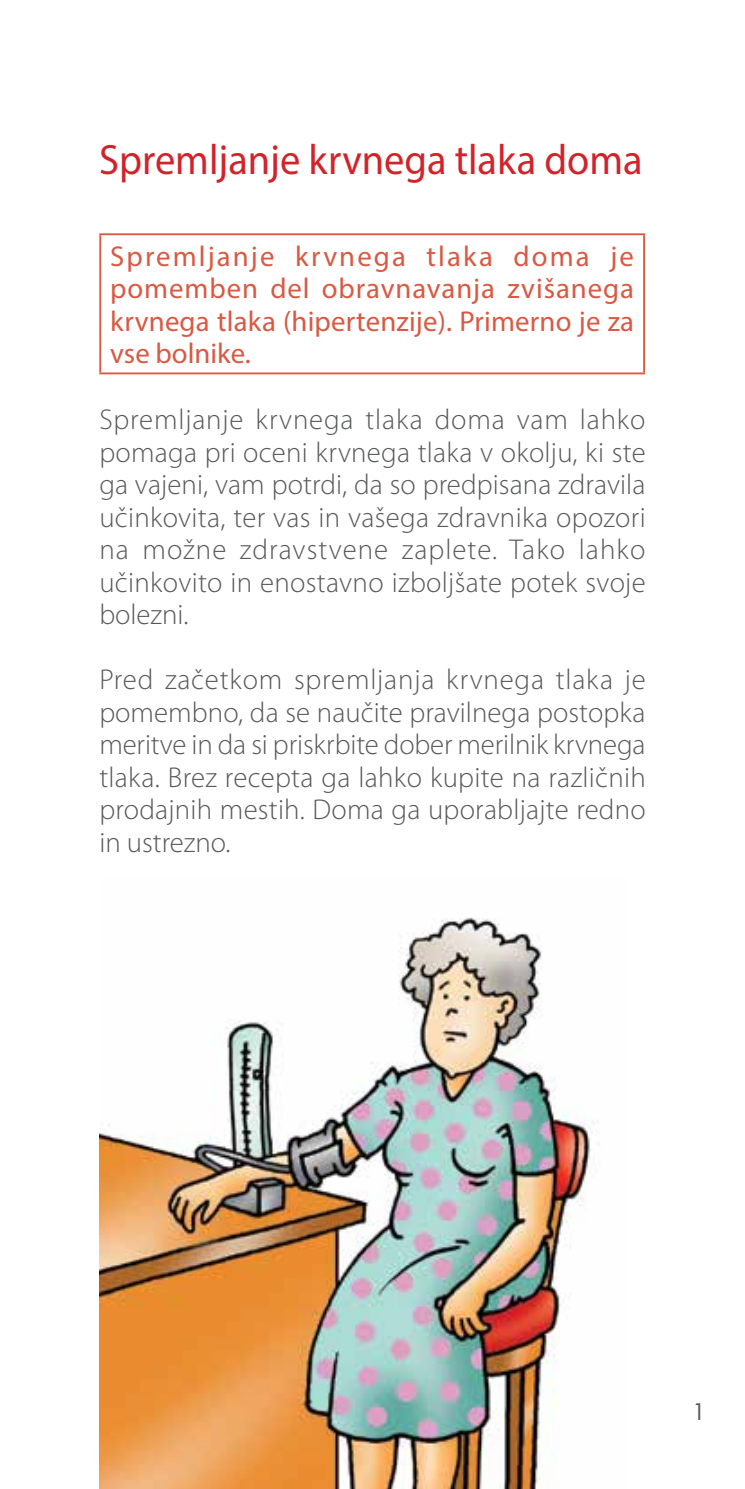
<style>
.page{position:relative;width:745px;height:1489px;background:#fff}
.page>*{position:absolute;margin:0;border:0;box-sizing:border-box;transform-origin:0 0}
.t1{font:42.5px "Myriad Pro";color:#d2232a;scale:.95 1}
.t2{font:300 28.75px/32.5px "Myriad Pro";letter-spacing:.01em;color:#58595b;text-align:justify}
.t3{font:28.75px/32.5px "Myriad Pro";letter-spacing:.005em;color:#d95943;text-align:justify}
.t4{font:25px "Futura TEE";color:#58595b}
</style>
<div class="page">
<img style="left:99px;top:917px;width:499px;height:571px">
<hr style="left:99px;top:233px;width:545px;height:2px;background:#d95943">
<hr style="left:99px;top:235px;width:2px;height:137px;background:#d95943">
<hr style="left:642px;top:235px;width:2px;height:137px;background:#d95943">
<hr style="left:99px;top:372px;width:545px;height:2px;background:#d95943">
<h1 class="t1" style="left:99px;top:133px;width:573px">Spremljanje krvnega tlaka doma</h1>
<p class="t3" style="left:110px;top:239px;width:525px">Spremljanje krvnega tlaka doma je pomemben del obravnavanja zvišanega krvnega tlaka (hipertenzije). Primerno je za vse bolnike.</p>
<p class="t2" style="left:99px;top:403px;width:547px">Spremljanje krvnega tlaka doma vam lahko pomaga pri oceni krvnega tlaka v okolju, ki ste ga vajeni, vam potrdi, da so predpisana zdravila učinkovita, ter vas in vašega zdravnika opozori na možne zdravstvene zaplete. Tako lahko učinkovito in enostavno izboljšate potek svoje bolezni.</p>
<p class="t2" style="left:99px;top:663px;width:547px">Pred začetkom spremljanja krvnega tlaka je pomembno, da se naučite pravilnega postopka meritve in da si priskrbite dober merilnik krvnega tlaka. Brez recepta ga lahko kupite na različnih prodajnih mestih. Doma ga uporabljajte redno in ustrezno.</p>
<p class="t4" style="left:691px;top:1396px;width:16px">1</p>
</div>
